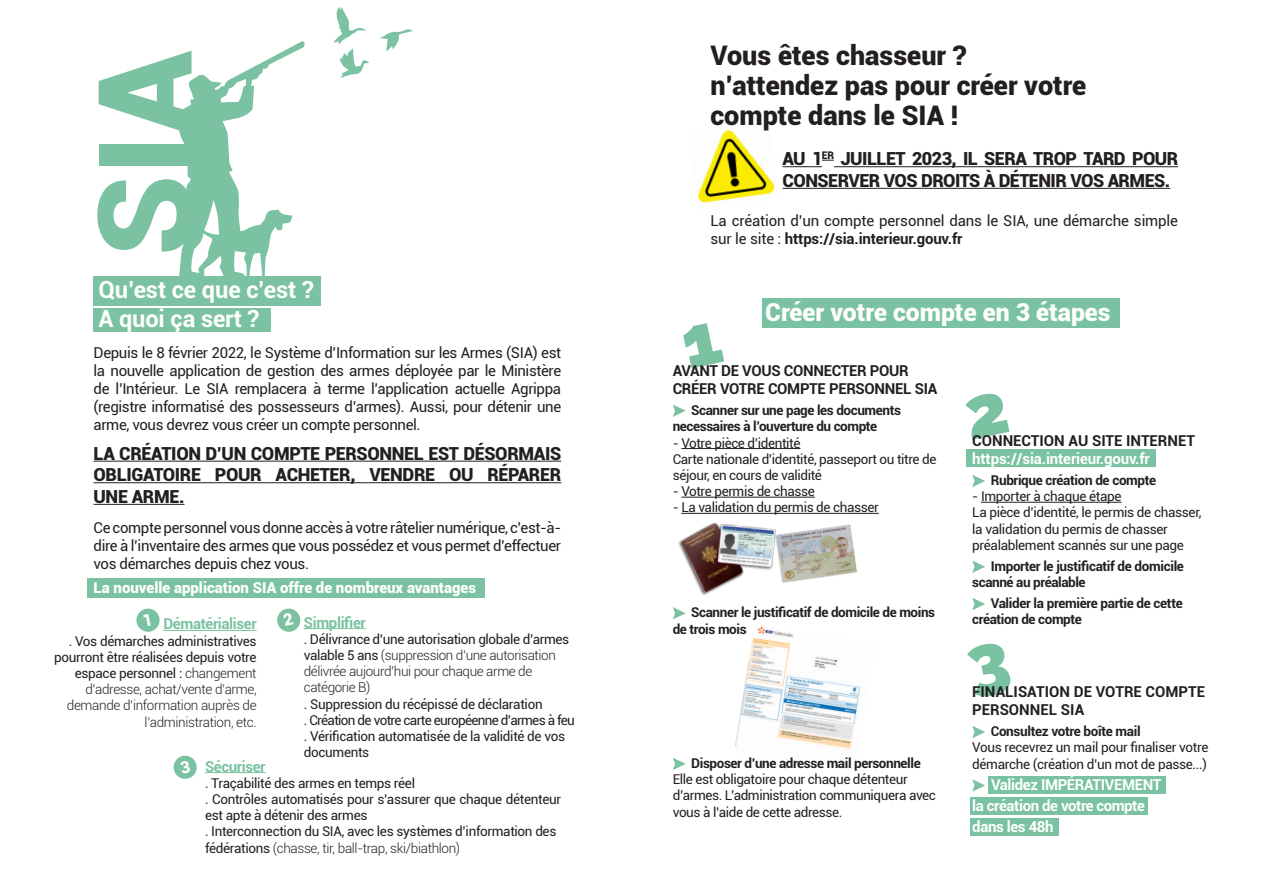
<style>
.page{position:relative;width:1263px;height:893px;background:#fff}
.page>*{position:absolute;margin:0;border:0;box-sizing:border-box;transform-origin:0 0}
.t1{font:900 130.65px "Roboto";color:#7ac2a1}
.t2{font:900 27px/30px "Roboto";color:#231f20}
.t3{font:900 24.75px "Roboto";color:#fff}
.t4{font:700 23.7px "Roboto";letter-spacing:-.005em;color:#fff}
.t5{font:900 18px/21.6px "Roboto";letter-spacing:-.03em;color:#231f20;text-align:justify}
.t6{font:15px/18px "Roboto";letter-spacing:-.025em;color:#231f20;text-align:justify}
.t7{font:700 15px/18px "Roboto";letter-spacing:-.01em;color:#231f20}
.t8{font:700 15px "Roboto";letter-spacing:-.025em;color:#fff}
.t9{font:900 15px "Roboto";color:#fff}
.t10{font:700 15px "Roboto";letter-spacing:-.025em;color:#7ac2a1}
.t11{font:13.5px/16.2px "Roboto";letter-spacing:-.025em;color:#231f20}
.t12{font:300 13.5px/16.2px "Roboto";letter-spacing:-.03em;color:#231f20;text-align:right}
.t13{font:700 13.5px/16.2px "Roboto";letter-spacing:-.03em;color:#231f20}
.t14{font:13.5px "Roboto";letter-spacing:-.05em;color:#231f20}
.s1{font-weight:400}
.s2{font-weight:300}
.s3{font-weight:700}
</style>
<div class="page">
<div style="left:762px;top:299px;width:358px;height:29px;background:#7ac2a1"></div>
<div style="left:87px;top:578px;width:397px;height:20px;background:#7ac2a1"></div>
<svg style="left:334px;top:7px;width:36px;height:71px"></svg>
<svg style="left:380px;top:29px;width:33px;height:22px"></svg>
<svg style="left:179px;top:41px;width:126px;height:235px"></svg>
<div style="left:94px;top:276px;width:227px;height:30px;background:#7ac2a1"></div>
<div style="left:94px;top:309px;width:177px;height:23px;background:#7ac2a1"></div>
<img style="left:735px;top:626px;width:126px;height:123px">
<img style="left:778px;top:524px;width:79px;height:59px">
<img style="left:678px;top:523px;width:100px;height:73px">
<hr style="left:681px;top:448px;width:119px;height:1px;background:#231f20">
<hr style="left:681px;top:497px;width:134px;height:1px;background:#231f20">
<hr style="left:681px;top:513px;width:198px;height:1px;background:#231f20">
<svg style="left:673px;top:404px;width:13px;height:13px"></svg>
<svg style="left:673px;top:607px;width:13px;height:12px"></svg>
<svg style="left:673px;top:758px;width:13px;height:12px"></svg>
<hr style="left:205px;top:772px;width:60px;height:1px;background:#7ac2a1">
<hr style="left:163px;top:630px;width:94px;height:1px;background:#7ac2a1">
<hr style="left:304px;top:628px;width:62px;height:1px;background:#7ac2a1">
<hr style="left:94px;top:461px;width:467px;height:1px;background:#231f20">
<hr style="left:94px;top:482px;width:467px;height:1px;background:#231f20">
<hr style="left:94px;top:504px;width:90px;height:1px;background:#231f20">
<img style="left:698px;top:130px;width:77px;height:73px">
<hr style="left:782px;top:166px;width:40px;height:1px;background:#231f20">
<svg style="left:822px;top:160px;width:12px;height:1px"></svg>
<hr style="left:834px;top:166px;width:344px;height:1px;background:#231f20">
<hr style="left:782px;top:188px;width:388px;height:1px;background:#231f20">
<div style="left:988px;top:776px;width:177px;height:17px;background:#7ac2a1"></div>
<div style="left:970px;top:797px;width:177px;height:17px;background:#7ac2a1"></div>
<div style="left:970px;top:819px;width:89px;height:17px;background:#7ac2a1"></div>
<svg style="left:972px;top:726px;width:13px;height:12px"></svg>
<svg style="left:972px;top:779px;width:13px;height:13px"></svg>
<div style="left:966px;top:450px;width:190px;height:17px;background:#7ac2a1"></div>
<hr style="left:981px;top:502px;width:140px;height:1px;background:#231f20">
<svg style="left:972px;top:475px;width:13px;height:12px"></svg>
<svg style="left:972px;top:560px;width:13px;height:13px"></svg>
<svg style="left:972px;top:598px;width:13px;height:12px"></svg>
<svg style="left:136px;top:608px;width:24px;height:24px"></svg>
<svg style="left:173px;top:755px;width:24px;height:24px"></svg>
<svg style="left:277px;top:608px;width:24px;height:24px"></svg>
<p class="t1" style="left:52px;top:256px;width:207px;rotate:-90deg">SIA</p>
<p class="t4" style="left:98px;top:273px;width:217px">Qu’est ce que c’est ?</p>
<p class="t4" style="left:98px;top:302px;width:163px">A quoi ça sert ?</p>
<p class="t6" style="left:94px;top:343px;width:469px">Depuis le 8 février 2022, le Système d’Information sur les Armes (SIA) est la nouvelle application de gestion des armes déployée par le Ministère de l’Intérieur. Le SIA remplacera à terme l’application actuelle Agrippa (registre informatisé des possesseurs d’armes). Aussi, pour détenir une arme, vous devrez vous créer un compte personnel.</p>
<p class="t5" style="left:94px;top:442px;width:469px">LA CRÉATION D’UN COMPTE PERSONNEL EST DÉSORMAIS OBLIGATOIRE POUR ACHETER, VENDRE OU RÉPARER UNE ARME.</p>
<p class="t6" style="left:94px;top:518px;width:469px">Ce compte personnel vous donne accès à votre râtelier numérique, c’est-à&shy;dire à l’inventaire des armes que vous possédez et vous permet d’effectuer vos démarches depuis chez vous.</p>
<p class="t9" style="left:94px;top:577px;width:384px">La nouvelle application SIA offre de nombreux avantages</p>
<p class="t10" style="left:163px;top:613px;width:95px">Dématérialiser</p>
<p class="t12" style="left:54px;top:632px;width:204px"><span class="s1">. Vos démarches administratives pourront être réalisées depuis votre espace personnel :</span> changement d’adresse, achat/vente d’arme, demande d’information auprès de l’administration, etc.</p>
<p class="t10" style="left:304px;top:612px;width:63px">Simplifier</p>
<p class="t12" style="left:304px;top:630px;width:267px;text-align:left"><span class="s1">. Délivrance d’une autorisation globale d’armes valable 5 ans</span> (suppression d’une autorisation délivrée aujourd’hui pour chaque arme de catégorie B)</p>
<p class="t11" style="left:304px;top:695px;width:240px">. Suppression du récépissé de déclaration</p>
<p class="t14" style="left:304px;top:710px;width:272px">. Création de votre carte européenne d’armes à feu</p>
<p class="t11" style="left:304px;top:728px;width:263px">. Vérification automatisée de la validité de vos documents</p>
<p class="t10" style="left:205px;top:756px;width:62px">Sécuriser</p>
<p class="t11" style="left:205px;top:774px;width:212px">. Traçabilité des armes en temps réel</p>
<p class="t11" style="left:205px;top:790px;width:358px">. Contrôles automatisés pour s’assurer que chaque détenteur est apte à détenir des armes</p>
<p class="t11" style="left:205px;top:823px;width:353px">. Interconnection du SIA, avec les systèmes d’information des fédérations <span class="s2">(chasse, tir, ball-trap, ski/biathlon)</span></p>
<p class="t2" style="left:710px;top:39px;width:258px">Vous êtes chasseur ?</p>
<p class="t2" style="left:710px;top:69px;width:377px">n’attendez pas pour créer votre compte dans le SIA !</p>
<p class="t5" style="left:782px;top:147px;width:397px">AU 1<sup>ER</sup> JUILLET 2023, IL SERA TROP TARD POUR<br>CONSERVER VOS DROITS À DÉTENIR VOS ARMES.</p>
<p class="t6" style="left:710px;top:211px;width:469px">La création d’un compte personnel dans le SIA, une démarche simple sur le site : <span class="s3">https://sia.interieur.gouv.fr</span></p>
<p class="t3" style="left:765px;top:294px;width:347px">Créer votre compte en 3 étapes</p>
<p class="t7" style="left:673px;top:361px;width:266px">AVANT DE VOUS CONNECTER POUR<br>CRÉER VOTRE COMPTE PERSONNEL SIA</p>
<p class="t13" style="left:673px;top:401px;width:230px;text-indent:19px">Scanner sur une page les documents necessaires à l’ouverture du compte</p>
<p class="t11" style="left:673px;top:434px;width:265px">- Votre pièce d’identité<br>Carte nationale d’identité, passeport ou titre de séjour, en cours de validité</p>
<p class="t11" style="left:673px;top:483px;width:144px">- Votre permis de chasse</p>
<p class="t11" style="left:673px;top:499px;width:208px">- La validation du permis de chasser</p>
<p class="t13" style="left:673px;top:604px;width:264px;text-indent:19px">Scanner le justificatif de domicile de moins de trois mois</p>
<p class="t13" style="left:691px;top:754px;width:231px">Disposer d’une adresse mail personnelle</p>
<p class="t11" style="left:673px;top:771px;width:265px">Elle est obligatoire pour chaque détenteur d’armes. L’administration communiquera avec vous à l’aide de cette adresse.</p>
<p class="t7" style="left:972px;top:431px;width:224px">CONNECTION AU SITE INTERNET</p>
<p class="t8" style="left:972px;top:448px;width:179px">https://sia.interieur.gouv.fr</p>
<p class="t13" style="left:991px;top:472px;width:167px">Rubrique création de compte</p>
<p class="t11" style="left:972px;top:488px;width:231px">- Importer à chaque étape<br>La pièce d’identité, le permis de chasser, la validation du permis de chasser préalablement scannés sur une page</p>
<p class="t13" style="left:972px;top:557px;width:213px;text-indent:19px">Importer le justificatif de domicile scanné au préalable</p>
<p class="t13" style="left:972px;top:595px;width:212px;text-indent:19px">Valider la première partie de cette création de compte</p>
<p class="t7" style="left:972px;top:682px;width:234px">FINALISATION DE VOTRE COMPTE<br>PERSONNEL SIA</p>
<p class="t13" style="left:991px;top:723px;width:151px">Consultez votre boîte mail</p>
<p class="t11" style="left:972px;top:739px;width:238px">Vous recevrez un mail pour finaliser votre démarche (création d’un mot de passe...)</p>
<p class="t8" style="left:991px;top:774px;width:172px">Validez IMPÉRATIVEMENT</p>
<p class="t8" style="left:972px;top:795px;width:174px">la création de votre compte</p>
<p class="t8" style="left:972px;top:816px;width:83px">dans les 48h</p>
</div>
